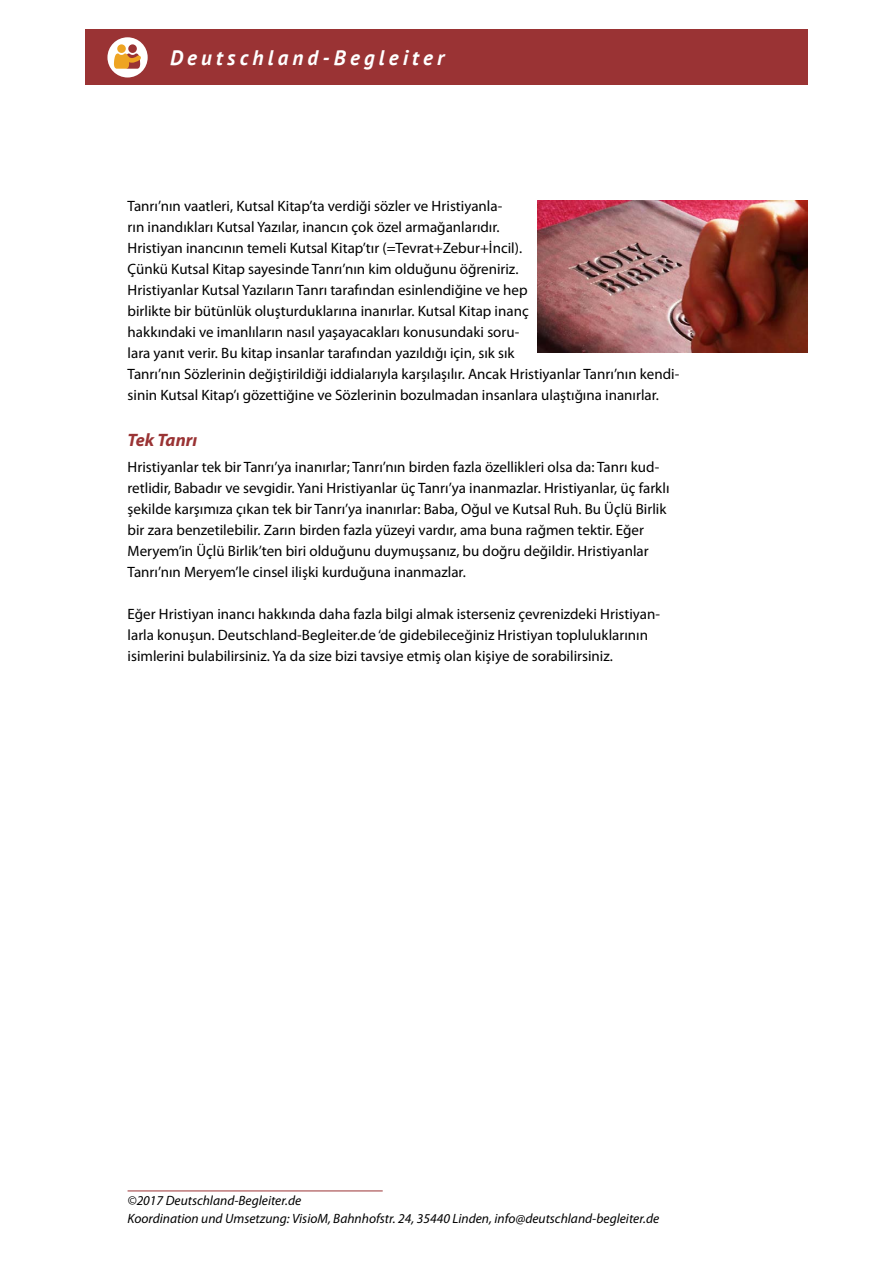
<style>
.page{position:relative;width:893px;height:1263px;background:#fff}
.page>*{position:absolute;margin:0;border:0;box-sizing:border-box;transform-origin:0 0}
.t1{font:italic 700 21px "PT Sans";letter-spacing:.2em;color:#fff}
.subtitel{font:italic 700 18px "Myriad Pro";color:#9a3334}
.t2{font:15px/21px "Myriad Pro";color:#000}
.t3{font:italic 13.5px/18px "Myriad Pro";color:#000}
</style>
<div class="page">
<div style="left:85px;top:30px;width:723px;height:55px;background:#9a3334"></div>
<div style="left:107px;top:37px;width:41px;height:41px;background:#fff;border-radius:50%"></div>
<div style="left:128px;top:44px;width:9px;height:9px;background:#9a3334;border-radius:50%"></div>
<svg style="left:114px;top:53px;width:27px;height:16px"></svg>
<div style="left:117px;top:44px;width:9px;height:9px;background:#eea423;border-radius:50%"></div>
<hr style="left:128px;top:1190px;width:255px;height:1px;background:#9a3334">
<img style="left:538px;top:201px;width:270px;height:152px">
<h1 class="t1" style="left:170px;top:43px;width:276px">Deutschland-Begleiter</h1>
<p class="t2" style="left:128px;top:195px;width:553px">Tanrı’nın vaatleri, Kutsal Kitap’ta verdiği sözler ve Hristiyanla-<br>rın inandıkları Kutsal Yazılar, inancın çok özel armağanlarıdır.<br>Hristiyan inancının temeli Kutsal Kitap’tır (=Tevrat+Zebur+İncil).<br>Çünkü Kutsal Kitap sayesinde Tanrı’nın kim olduğunu öğreniriz.<br>Hristiyanlar Kutsal Yazıların Tanrı tarafından esinlendiğine ve hep<br>birlikte bir bütünlük oluşturduklarına inanırlar. Kutsal Kitap inanç<br>hakkındaki ve imanlıların nasıl yaşayacakları konusundaki soru-<br>lara yanıt verir. Bu kitap insanlar tarafından yazıldığı için, sık sık<br>Tanrı’nın Sözlerinin değiştirildiği iddialarıyla karşılaşılır. Ancak Hristiyanlar Tanrı’nın kendi&shy;sinin Kutsal Kitap’ı gözettiğine ve Sözlerinin bozulmadan insanlara ulaştığına inanırlar.</p>
<p class="subtitel" style="left:128px;top:429px;width:71px">Tek Tanrı</p>
<p class="t2" style="left:128px;top:456px;width:544px">Hristiyanlar tek bir Tanrı’ya inanırlar; Tanrı’nın birden fazla özellikleri olsa da: Tanrı kud&shy;retlidir, Babadır ve sevgidir. Yani Hristiyanlar üç Tanrı’ya inanmazlar. Hristiyanlar, üç farklı şekilde karşımıza çıkan tek bir Tanrı’ya inanırlar: Baba, Oğul ve Kutsal Ruh. Bu Üçlü Birlik bir zara benzetilebilir. Zarın birden fazla yüzeyi vardır, ama buna rağmen tektir. Eğer Meryem’in Üçlü Birlik’ten biri olduğunu duymuşsanız, bu doğru değildir. Hristiyanlar Tanrı’nın Meryem’le cinsel ilişki kurduğuna inanmazlar.</p>
<p class="t2" style="left:128px;top:603px;width:534px">Eğer Hristiyan inancı hakkında daha fazla bilgi almak isterseniz çevrenizdeki Hristiyan&shy;larla konuşun. Deutschland-Begleiter.de ‘de gidebileceğiniz Hristiyan topluluklarının isimlerini bulabilirsiniz. Ya da size bizi tavsiye etmiş olan kişiye de sorabilirsiniz.</p>
<p class="t3" style="left:128px;top:1191px;width:533px">©2017 Deutschland-Begleiter.de<br>Koordination und Umsetzung: VisioM, Bahnhofstr. 24, 35440 Linden, info@deutschland-begleiter.de</p>
</div>
